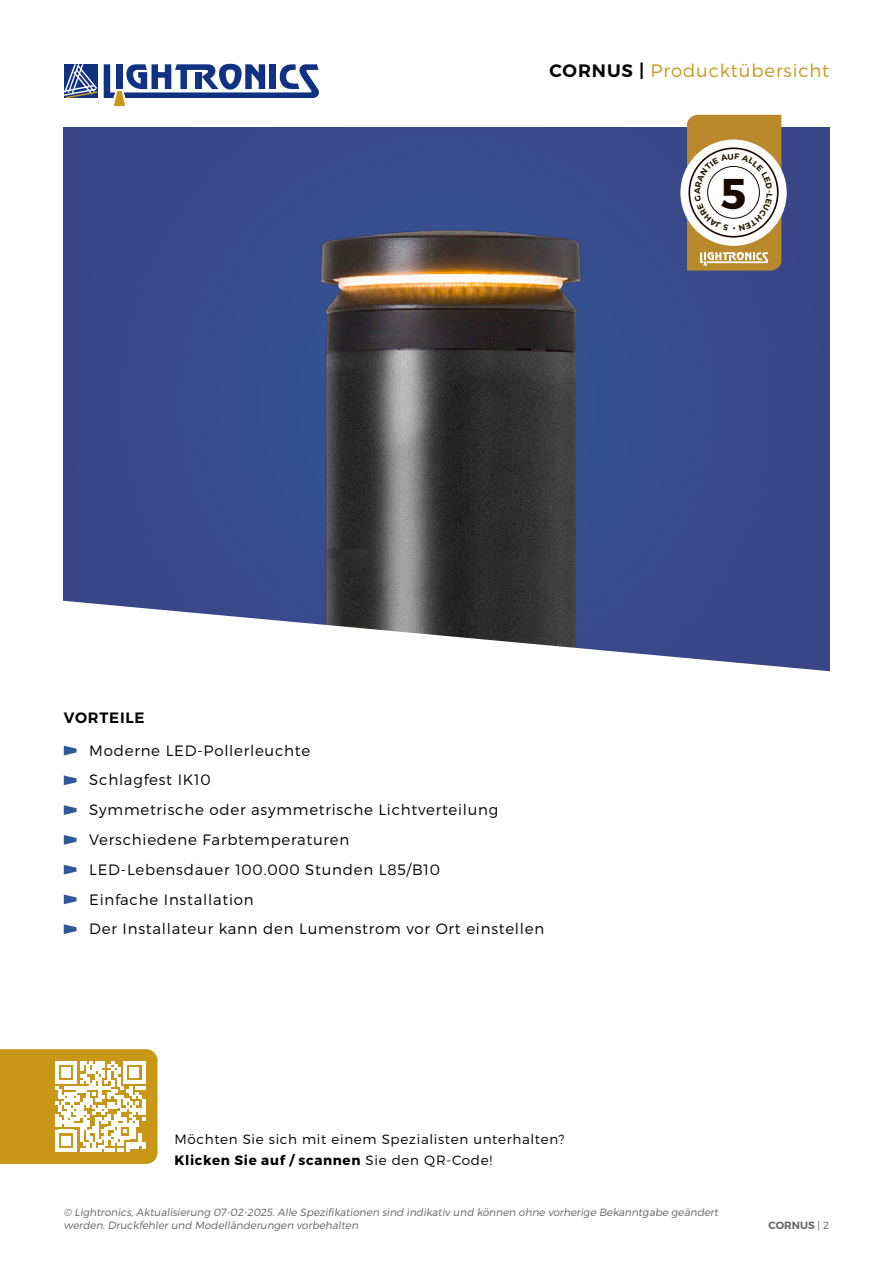
<style>
.page{position:relative;width:893px;height:1263px;background:#fff}
.page>*{position:absolute;margin:0;border:0;box-sizing:border-box;transform-origin:0 0}
.t1{font:42.9px "Trueno Bd";color:#190900}
.t2{font:18px "Trueno Lt";letter-spacing:.05em;color:#c89718}
.t3{font:15px/29.7px "Trueno Lt";letter-spacing:.05em;color:#000}
.t4{font:15px "Trueno S Bd";letter-spacing:.05em;color:#000}
.t5{font:13.5px "Trueno Lt";letter-spacing:.05em;color:#000}
.t6{font:13.5px "Trueno Bd";letter-spacing:.05em;color:#000}
.t7{font:10.5px/12.6px "Trueno Lt It";color:#636363}
.t8{font:10.5px "Trueno S Bd";color:#636363}
.s1{font-family:"Trueno S Bd";color:#040000}
.s2{font-family:"Trueno Lt"}
</style>
<div class="page">
<div style="left:64px;top:128px;width:765px;height:548px;background:#384a8b"></div>
<img style="left:320px;top:230px;width:262px;height:365px">
<svg style="left:63px;top:595px;width:767px;height:339px"></svg>
<svg style="left:64px;top:64px;width:33px;height:34px"></svg>
<svg style="left:104px;top:64px;width:215px;height:42px"></svg>
<svg style="left:0;top:1049px;width:158px;height:115px"></svg>
<svg style="left:64px;top:775px;width:13px;height:10px"></svg>
<svg style="left:64px;top:805px;width:13px;height:10px"></svg>
<svg style="left:64px;top:835px;width:13px;height:10px"></svg>
<svg style="left:64px;top:865px;width:13px;height:9px"></svg>
<svg style="left:64px;top:746px;width:13px;height:9px"></svg>
<svg style="left:64px;top:894px;width:13px;height:10px"></svg>
<svg style="left:64px;top:924px;width:13px;height:10px"></svg>
<div style="left:680px;top:140px;width:107px;height:106px;background:#fff;border-radius:50%"></div>
<svg style="left:687px;top:115px;width:94px;height:156px"></svg>
<p class="t2" style="left:549px;top:60px;width:281px"><span class="s1">CORNUS |</span> Producktübersicht</p>
<h1 class="t1" style="left:721px;top:167px;width:27px">5</h1>
<p class="t4" style="left:64px;top:708px;width:82px">VORTEILE</p>
<p class="t3" style="left:89px;top:735px;width:222px">Moderne LED-Pollerleuchte</p>
<p class="t3" style="left:89px;top:765px;width:411px">Schlagfest IK10<br>Symmetrische oder asymmetrische Lichtverteilung Verschiedene Farbtemperaturen<br>LED-Lebensdauer 100.000 Stunden L85/B10</p>
<p class="t3" style="left:89px;top:884px;width:456px">Einfache Installation<br>Der Installateur kann den Lumenstrom vor Ort einstellen</p>
<p class="t5" style="left:174px;top:1131px;width:392px">Möchten Sie sich mit einem Spezialisten unterhalten?</p>
<p class="t6" style="left:174px;top:1152px;width:319px">Klicken Sie auf / scannen <span class="s2">Sie den QR-Code!</span></p>
<p class="t7" style="left:64px;top:1206px;width:656px">© Lightronics, Aktualisierung 07-02-2025. Alle Spezifikationen sind indikativ und können ohne vorherige Bekanntgabe geändert werden. Druckfehler und Modelländerungen vorbehalten</p>
<p class="t8" style="left:769px;top:1219px;width:62px">CORNUS <span class="s2">| 2</span></p>
</div>
